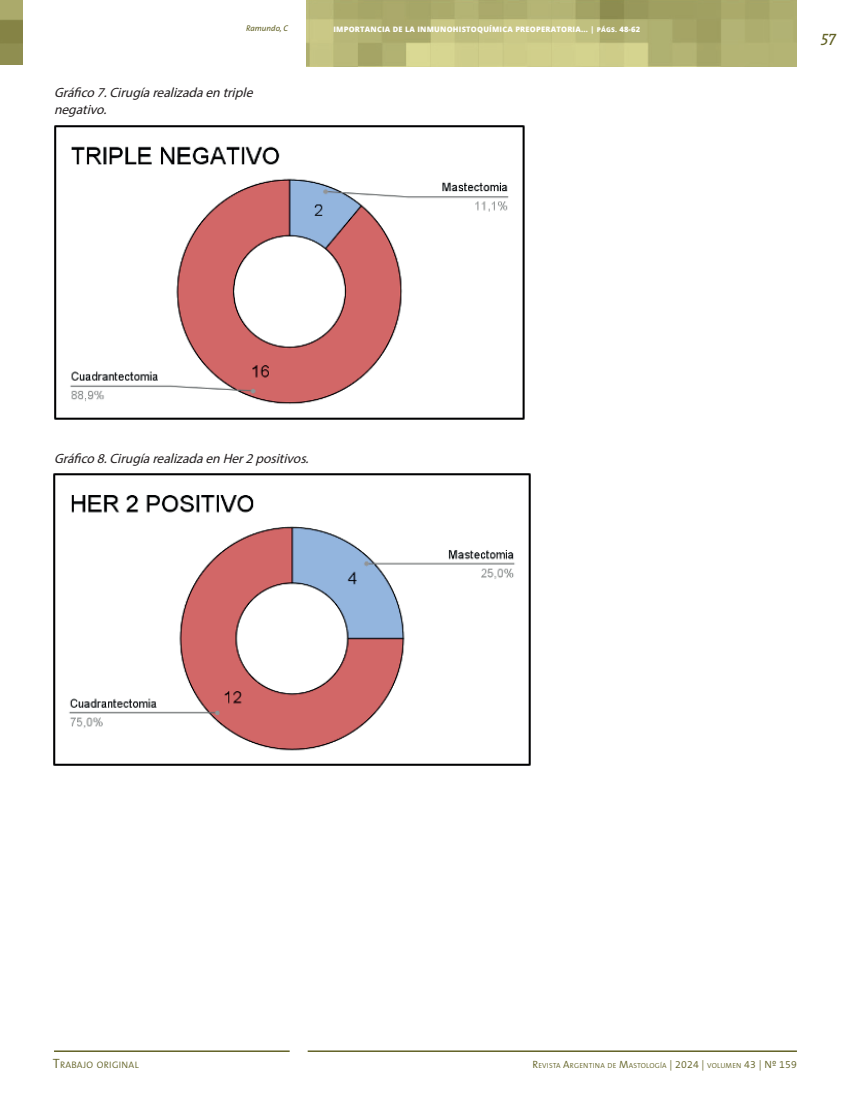
<style>
.page{position:relative;width:851px;height:1106px;background:#fff}
.page>*{position:absolute;margin:0;border:0;box-sizing:border-box;transform-origin:0 0}
.t1{font:italic 16.5px "The Serif Caps";color:#626225}
.t2{font:italic 13.5px/16.2px "Myriad Pro";color:#231f20}
.t3{font:300 9.45px "The Sans B4";letter-spacing:.03em;color:#626225}
.t4{font:italic 8.25px "The Sans B5 Plain";color:#626225}
.t5{font:800 7.5px "Open Sans";letter-spacing:.03em;color:#fff}
.t6{font:300 7.35px "The Sans B4";letter-spacing:.03em;color:#626225}
.s1{font-size:6.6px}
.s2{font-size:13.5px}
.s3{font-size:10.5px}
</style>
<div class="page">
<hr style="left:54px;top:1050px;width:235px;height:2px;background:#626225">
<hr style="left:307px;top:1050px;width:489px;height:2px;background:#626225">
<img style="left:0;top:0;width:22px;height:65px">
<img style="left:306px;top:0;width:490px;height:67px">
<img style="left:54px;top:125px;width:471px;height:295px">
<img style="left:53px;top:473px;width:478px;height:293px">
<p class="t4" style="left:246px;top:24px;width:44px">Ramundo, C</p>
<p class="t5" style="left:333px;top:23px;width:308px">IMPORTANCIA DE LA INMUNOHISTOQUÍMICA PREOPERATORIA... | <span class="s1">PÁGS.</span> 48-62</p>
<p class="t2" style="left:54px;top:84px;width:204px">Gráfico7.Cirugíarealizadaentriple negativo.</p>
<p class="t2" style="left:54px;top:450px;width:260px">Gráfico8.CirugíarealizadaenHer2positivos.</p>
<p class="t1" style="left:820px;top:25px;width:16px">57</p>
<p class="t3" style="left:53px;top:1059px;width:87px"><span class="s2">T</span>RABAJO ORIGINAL</p>
<p class="t6" style="left:532px;top:1061px;width:266px"><span class="s3">R</span>EVISTA <span class="s3">A</span>RGENTINA DE <span class="s3">M</span>ASTOLOGÍA <span class="s3">| 2024 |</span> VOLUMEN <span class="s3">43 | Nº 159</span></p>
</div>
